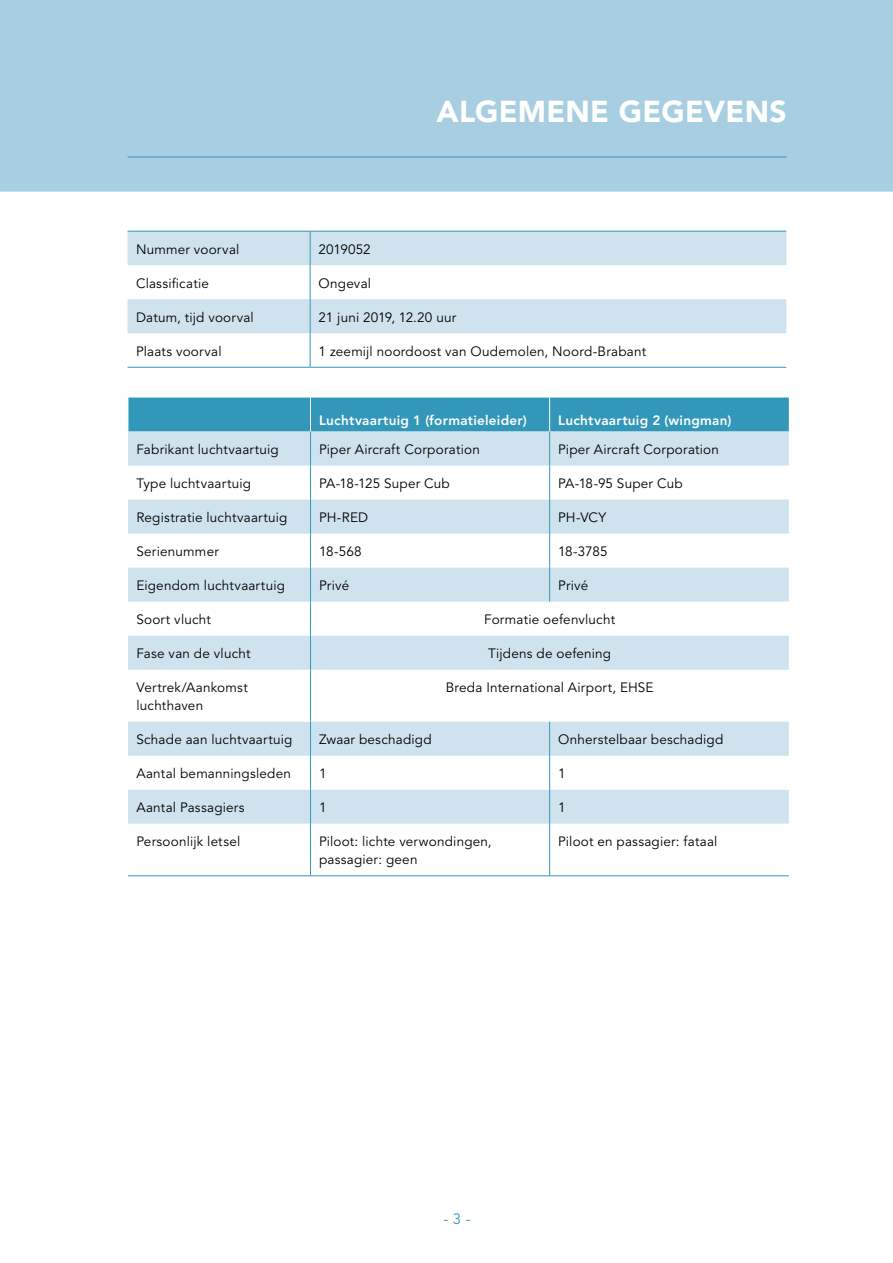
<style>
.page{position:relative;width:893px;height:1263px;background:#fff}
.page>*{position:absolute;margin:0;border:0;box-sizing:border-box;transform-origin:0 0}
.Hoofdstuk_kop_-nr{font:900 30px "Avenir LT Std";letter-spacing:.01em;color:#fff}
.t1{font:15px "Avenir LT Std";color:#3397b9}
.Tabel_bodytekst{font:13.5px/18px "Avenir LT Std";letter-spacing:.015em;color:#000}
.Tabel-kop{font:800 13.5px "Avenir LT Std";letter-spacing:.02em;color:#fff}
</style>
<div class="page">
<div style="left:0;top:0;width:893px;height:192px;background:#a8cee1"></div>
<hr style="left:128px;top:157px;width:659px;height:1px;background:#3397b9">
<svg style="left:128px;top:232px;width:658px;height:101px;fill:#cfe3ee"></svg>
<hr style="left:310px;top:232px;width:1px;height:33px;background:#3397b9">
<hr style="left:310px;top:265px;width:1px;height:34px;background:#3397b9">
<hr style="left:310px;top:299px;width:1px;height:34px;background:#3397b9">
<hr style="left:310px;top:333px;width:1px;height:34px;background:#3397b9">
<hr style="left:128px;top:367px;width:182px;height:1px;background:#3397b9">
<hr style="left:310px;top:367px;width:476px;height:1px;background:#3397b9">
<hr style="left:128px;top:231px;width:182px;height:1px;background:#3397b9">
<hr style="left:310px;top:231px;width:476px;height:1px;background:#3397b9">
<div style="left:129px;top:398px;width:660px;height:34px;background:#3397b9"></div>
<svg style="left:128px;top:432px;width:661px;height:392px;fill:#cfe3ee"></svg>
<hr style="left:310px;top:398px;width:1px;height:34px;background:#fff">
<hr style="left:549px;top:398px;width:1px;height:34px;background:#fff">
<hr style="left:310px;top:432px;width:1px;height:34px;background:#3397b9">
<hr style="left:549px;top:432px;width:1px;height:34px;background:#3397b9">
<hr style="left:310px;top:466px;width:1px;height:34px;background:#3397b9">
<hr style="left:549px;top:466px;width:1px;height:34px;background:#3397b9">
<hr style="left:310px;top:500px;width:1px;height:34px;background:#3397b9">
<hr style="left:549px;top:500px;width:1px;height:34px;background:#3397b9">
<hr style="left:310px;top:534px;width:1px;height:34px;background:#3397b9">
<hr style="left:549px;top:534px;width:1px;height:34px;background:#3397b9">
<hr style="left:310px;top:568px;width:1px;height:34px;background:#3397b9">
<hr style="left:549px;top:568px;width:1px;height:34px;background:#3397b9">
<hr style="left:310px;top:722px;width:1px;height:34px;background:#3397b9">
<hr style="left:549px;top:722px;width:1px;height:34px;background:#3397b9">
<hr style="left:310px;top:756px;width:1px;height:34px;background:#3397b9">
<hr style="left:549px;top:756px;width:1px;height:34px;background:#3397b9">
<hr style="left:310px;top:790px;width:1px;height:34px;background:#3397b9">
<hr style="left:549px;top:790px;width:1px;height:34px;background:#3397b9">
<hr style="left:310px;top:824px;width:1px;height:51px;background:#3397b9">
<hr style="left:549px;top:824px;width:1px;height:51px;background:#3397b9">
<hr style="left:128px;top:875px;width:183px;height:1px;background:#3397b9">
<hr style="left:310px;top:875px;width:240px;height:1px;background:#3397b9">
<hr style="left:550px;top:875px;width:239px;height:1px;background:#3397b9">
<hr style="left:310px;top:602px;width:1px;height:34px;background:#3397b9">
<hr style="left:310px;top:636px;width:1px;height:34px;background:#3397b9">
<hr style="left:310px;top:670px;width:1px;height:52px;background:#3397b9">
<p class="Hoofdstuk_kop_-nr" style="left:437px;top:93px;width:352px">ALGEMENE GEGEVENS</p>
<p class="Tabel_bodytekst" style="left:136px;top:240px;width:105px">Nummer voorval</p>
<p class="Tabel_bodytekst" style="left:319px;top:240px;width:54px">2019052</p>
<p class="Tabel_bodytekst" style="left:136px;top:274px;width:74px">Classificatie</p>
<p class="Tabel_bodytekst" style="left:319px;top:274px;width:54px">Ongeval</p>
<p class="Tabel_bodytekst" style="left:136px;top:308px;width:119px">Datum, tijd voorval</p>
<p class="Tabel_bodytekst" style="left:319px;top:308px;width:139px">21 juni 2019, 12.20 uur</p>
<p class="Tabel_bodytekst" style="left:136px;top:342px;width:87px">Plaats voorval</p>
<p class="Tabel_bodytekst" style="left:319px;top:342px;width:329px">1 zeemijl noordoost van Oudemolen, Noord-Brabant</p>
<p class="Tabel-kop" style="left:319px;top:412px;width:209px">Luchtvaartuig 1 (formatieleider)</p>
<p class="Tabel-kop" style="left:558px;top:412px;width:175px">Luchtvaartuig 2 (wingman)</p>
<p class="Tabel_bodytekst" style="left:136px;top:441px;width:144px">Fabrikant luchtvaartuig</p>
<p class="Tabel_bodytekst" style="left:319px;top:441px;width:162px">Piper Aircraft Corporation</p>
<p class="Tabel_bodytekst" style="left:558px;top:441px;width:162px">Piper Aircraft Corporation</p>
<p class="Tabel_bodytekst" style="left:136px;top:475px;width:116px">Type luchtvaartuig</p>
<p class="Tabel_bodytekst" style="left:319px;top:475px;width:132px">PA-18-125 Super Cub</p>
<p class="Tabel_bodytekst" style="left:558px;top:475px;width:126px">PA-18-95 Super Cub</p>
<p class="Tabel_bodytekst" style="left:136px;top:509px;width:153px">Registratie luchtvaartuig</p>
<p class="Tabel_bodytekst" style="left:319px;top:509px;width:51px">PH-RED</p>
<p class="Tabel_bodytekst" style="left:558px;top:509px;width:50px">PH-VCY</p>
<p class="Tabel_bodytekst" style="left:136px;top:543px;width:84px">Serienummer</p>
<p class="Tabel_bodytekst" style="left:319px;top:543px;width:44px">18-568</p>
<p class="Tabel_bodytekst" style="left:558px;top:543px;width:51px">18-3785</p>
<p class="Tabel_bodytekst" style="left:136px;top:577px;width:150px">Eigendom luchtvaartuig</p>
<p class="Tabel_bodytekst" style="left:319px;top:577px;width:32px">Privé</p>
<p class="Tabel_bodytekst" style="left:558px;top:577px;width:32px">Privé</p>
<p class="Tabel_bodytekst" style="left:136px;top:611px;width:76px">Soort vlucht</p>
<p class="Tabel_bodytekst" style="left:484px;top:611px;width:133px">Formatie oefenvlucht</p>
<p class="Tabel_bodytekst" style="left:136px;top:645px;width:116px">Fase van de vlucht</p>
<p class="Tabel_bodytekst" style="left:488px;top:645px;width:125px">Tijdens de oefening</p>
<p class="Tabel_bodytekst" style="left:136px;top:679px;width:113px">Vertrek/Aankomst luchthaven</p>
<p class="Tabel_bodytekst" style="left:446px;top:679px;width:209px">Breda International Airport, EHSE</p>
<p class="Tabel_bodytekst" style="left:136px;top:731px;width:157px">Schade aan luchtvaartuig</p>
<p class="Tabel_bodytekst" style="left:319px;top:731px;width:114px">Zwaar beschadigd</p>
<p class="Tabel_bodytekst" style="left:558px;top:731px;width:167px">Onherstelbaar beschadigd</p>
<p class="Tabel_bodytekst" style="left:136px;top:765px;width:156px">Aantal bemanningsleden</p>
<p class="Tabel_bodytekst" style="left:319px;top:765px;width:9px">1</p>
<p class="Tabel_bodytekst" style="left:558px;top:765px;width:9px">1</p>
<p class="Tabel_bodytekst" style="left:136px;top:799px;width:110px">Aantal Passagiers</p>
<p class="Tabel_bodytekst" style="left:319px;top:799px;width:9px">1</p>
<p class="Tabel_bodytekst" style="left:558px;top:799px;width:9px">1</p>
<p class="Tabel_bodytekst" style="left:136px;top:833px;width:105px">Persoonlijk letsel</p>
<p class="Tabel_bodytekst" style="left:319px;top:833px;width:174px">Piloot: lichte verwondingen, passagier: geen</p>
<p class="Tabel_bodytekst" style="left:558px;top:833px;width:161px">Piloot en passagier: fataal</p>
<p class="t1" style="left:443px;top:1210px;width:29px">- 3 -</p>
</div>
